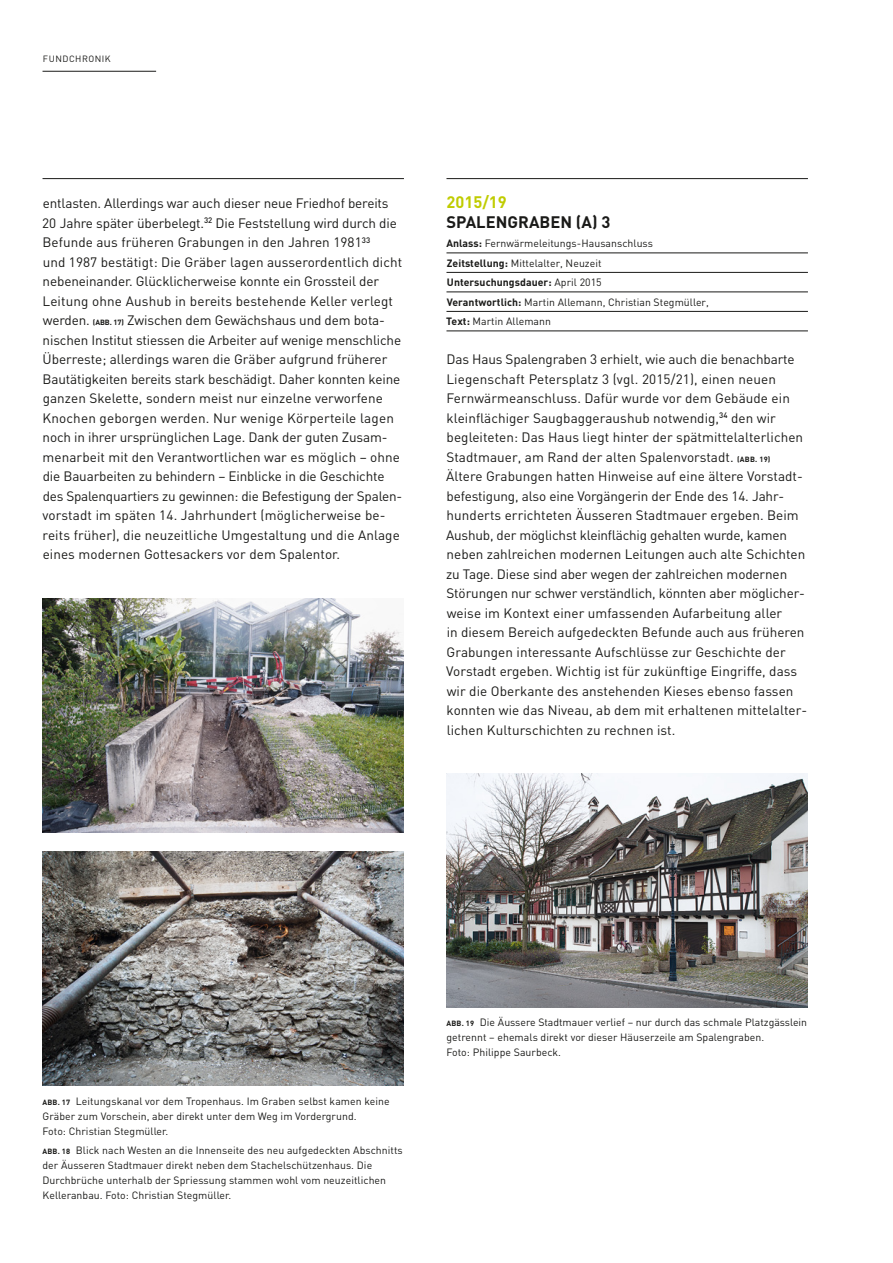
<style>
.page{position:relative;width:893px;height:1263px;background:#fff}
.page>*{position:absolute;margin:0;border:0;box-sizing:border-box;transform-origin:0 0}
.t1{font:700 16.5px "DIN";color:#1a1a18}
.t2{font:700 16.5px "DIN";color:#c0cc00}
.t3{font:13.5px/19.5px "DIN";color:#1a1a18}
.t4{font:10.5px/15px "DIN";letter-spacing:.005em;color:#1a1a18}
.t5{font:9px "DIN";letter-spacing:.055em;color:#1a1a18}
.s1{font-weight:700;font-size:7.5px}
.s2{font-weight:700}
</style>
<div class="page">
<hr style="left:43px;top:71px;width:113px;height:1px;background:#1a1a18">
<hr style="left:43px;top:178px;width:361px;height:1px;background:#1a1a18">
<hr style="left:446px;top:178px;width:362px;height:1px;background:#1a1a18">
<hr style="left:446px;top:253px;width:362px;height:1px;background:#1a1a18">
<hr style="left:446px;top:272px;width:362px;height:1px;background:#1a1a18">
<hr style="left:446px;top:292px;width:362px;height:1px;background:#1a1a18">
<hr style="left:446px;top:311px;width:362px;height:1px;background:#1a1a18">
<hr style="left:446px;top:331px;width:362px;height:1px;background:#1a1a18">
<img style="left:446px;top:773px;width:362px;height:234px">
<img style="left:43px;top:598px;width:361px;height:234px">
<img style="left:43px;top:852px;width:361px;height:234px">
<p class="t5" style="left:43px;top:53px;width:69px">Fundchronik</p>
<p class="t3" style="left:42px;top:193px;width:361px">entlasten. Allerdings war auch dieser neue Friedhof bereits 20 Jahre später überbelegt.<sup>32</sup> Die Feststellung wird durch die Befunde aus früheren Grabungen in den Jahren 1981<sup>33<br></sup>und 1987 bestätigt: Die Gräber lagen ausserordentlich dicht nebeneinander. Glücklicherweise konnte ein Grossteil der Leitung ohne Aushub in bereits bestehende Keller verlegt werden. <span class="s1">(Abb. 17)</span> Zwischen dem Gewächshaus und dem bota&shy;nischen I nstitut stiessen die Arbeiter auf wenige menschliche Überreste; allerdings waren die Gräber aufgrund früherer Bautätigkeiten bereits stark beschädigt. Daher konnten keine ganzen Skelette, sondern meist nur einzelne verworfene Knochen geborgen werden. N ur wenige Körperteile lagen noch in ihrer ursprünglichen Lage. Dank der guten Zusam&shy;menarbeit mit den Verantwortlichen war es möglich – ohne die Bauarbeiten zu behindern – Einblicke in die Geschichte des Spalenquartiers zu gewinnen: die Befestigung der Spalen&shy;vorstadt im späten 14. Jahrhundert (möglicherweise be&shy;reits früher), die neuzeitliche U mgestaltung und die Anlage eines modernen Gottesackers vor dem Spalentor.</p>
<p class="t2" style="left:446px;top:191px;width:62px">2015/19</p>
<p class="t1" style="left:446px;top:211px;width:165px">Spalengraben (A) 3</p>
<p class="t4" style="left:446px;top:233px;width:264px;line-height:19.5px"><span class="s2">Anlass:</span> Fernwärmeleitungs-Hausanschluss <span class="s2">Zeitstellung:</span> Mittelalter, N euzeit<br><span class="s2">Untersuchungsdauer:</span> April 2015<br><span class="s2">Verantwortlich:</span> Martin Allemann, Christian Stegmüller, <span class="s2">Text:</span> Martin Allemann</p>
<p class="t3" style="left:446px;top:349px;width:363px">Das Haus Spalengraben 3 erhielt, wie auch die benachbarte Liegenschaft Petersplatz 3 (vgl. 2015/21), einen neuen Fernwärmeanschluss. Dafür wurde vor dem Gebäude ein kleinflächiger Saugbaggeraushub notwendig,<sup>34</sup> den wir begleiteten: Das Haus liegt hinter der spätmittelalterlichen Stadtmauer, am Rand der alten Spalenvorstadt. <span class="s1">(Abb. 19)<br></span>Ältere Grabungen hatten H inweise auf eine ältere Vorstadt&shy;befestigung, also eine Vorgängerin der Ende des 14. Jahr&shy;hunderts errichteten Äusseren Stadtmauer ergeben. Beim Aushub, der möglichst kleinflächig gehalten wurde, kamen neben zahlreichen modernen Leitungen auch alte Schichten zu Tage. Diese sind aber wegen der zahlreichen modernen Störungen nur schwer verständlich, könnten aber möglicher&shy;weise im Kontext einer umfassenden Aufarbeitung aller<br>in diesem Bereich aufgedeckten Befunde auch aus früheren Grabungen interessante Aufschlüsse zur Geschichte der Vorstadt ergeben. Wichtig ist für zukünftige Eingriffe, dass wir die Oberkante des anstehenden Kieses ebenso fassen konnten wie das N iveau, ab dem mit erhaltenen mittelalter&shy;lichen Kulturschichten zu rechnen ist.</p>
<p class="t4" style="left:43px;top:1093px;width:349px"><span class="s1">Abb. 17</span> Leitungskanal vor dem Tropenhaus. I m Graben selbst kamen keine<br>Gräber zum Vorschein, aber direkt unter dem Weg im Vordergrund.<br>Foto: Christian Stegmüller.</p>
<p class="t4" style="left:43px;top:1143px;width:362px"><span class="s1">Abb. 18</span> Blick nach Westen an die I nnenseite des neu aufgedeckten Abschnitts der Äusseren Stadtmauer direkt neben dem Stachelschützenhaus. Die Durchbrüche unterhalb der Spriessung stammen wohl vom neuzeitlichen Kelleranbau. Foto: Christian Stegmüller.</p>
<p class="t4" style="left:446px;top:1015px;width:362px"><span class="s1">Abb. 19</span> Die Äussere Stadtmauer verlief – nur durch das schmale Platzgässlein getrennt – ehemals direkt vor dieser Häuserzeile am Spalengraben.<br>Foto: Philippe Saurbeck.</p>
</div>
